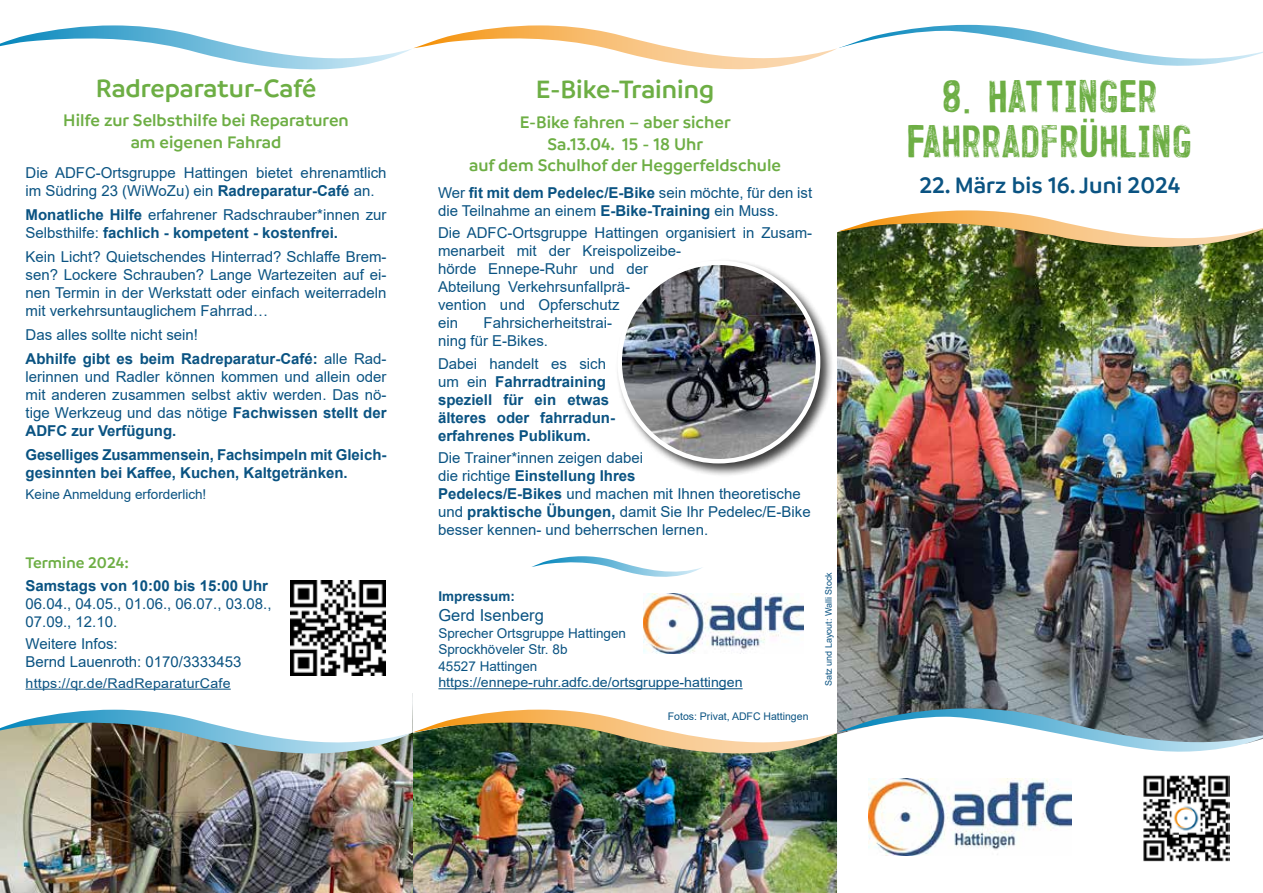
<style>
.page{position:relative;width:1263px;height:893px;background:#fff}
.page>*{position:absolute;margin:0;border:0;box-sizing:border-box;transform-origin:0 0}
.t1{font:37.5px/45px "Trincha";color:#6dae44;text-align:center}
.t2{font:600 27px "Branding";color:#6dae44}
.t3{font:600 24px "Branding";color:#0a5382}
.t4{font:600 18px/21.6px "Branding";color:#6dae44;text-align:center}
.t5{font:16.5px "Arial";color:#0a5382}
.t6{font:600 16.5px "Branding";color:#6dae44}
.t7{font:15px/18px "Arial";color:#0a5382}
.t8{font:700 15px/18px "Arial";color:#0a5382}
.t9{font:13.5px/16.5px "Arial";color:#0a5382}
.t10{font:13.5px "Arial";letter-spacing:.02em;color:#0a5382;scale:1.05 1}
.t11{font:700 13.5px "Arial";color:#0a5382}
.t12{font:10.5px "Arial";color:#0a5382}
.t13{font:9px "Arial";color:#0a5382}
.s1{font-weight:700}
.s2{font-weight:400}
</style>
<div class="page">
<img style="left:412px;top:765px;width:425px;height:128px">
<img style="left:0;top:765px;width:412px;height:128px">
<svg style="left:25px;top:580px;width:388px;height:128px"></svg>
<svg style="left:0;top:25px;width:1033px;height:45px"></svg>
<img style="left:837px;top:245px;width:426px;height:463px">
<img style="left:0;top:708px;width:1263px;height:57px">
<svg style="left:837px;top:717px;width:426px;height:145px"></svg>
<img style="left:869px;top:779px;width:202px;height:76px">
<svg style="left:837px;top:31px;width:426px;height:214px"></svg>
<img style="left:838px;top:210px;width:425px;height:44px">
<hr style="left:438px;top:688px;width:305px;height:1px;background:#0a5382">
<img style="left:644px;top:593px;width:159px;height:60px">
<hr style="left:26px;top:689px;width:205px;height:1px;background:#0a5382">
<img style="left:291px;top:581px;width:95px;height:95px">
<div style="left:615px;top:258px;width:219px;height:219px;background:#000;opacity:.75"></div>
<img style="left:620px;top:263px;width:198px;height:198px;border-radius:99px">
<div style="left:617px;top:260px;width:203px;height:203px;border:4px solid #fff;border-radius:50%"></div>
<svg style="left:531px;top:556px;width:171px;height:21px"></svg>
<img style="left:1142px;top:774px;width:87px;height:87px">
<h2 class="t2" style="left:96px;top:73px;width:222px">Radreparatur-Café</h2>
<h1 class="t1" style="left:907px;top:70px;width:286px">8. HATTINGER<br>FAHRRADFRÜHLING</h1>
<h2 class="t2" style="left:536px;top:75px;width:180px">E-Bike-Training</h2>
<p class="t4" style="left:469px;top:112px;width:313px">E-Bike fahren – aber sicher<br>Sa.13.04. 15 - 18 Uhr<br>auf dem Schulhof der Heggerfeldschule</p>
<p class="t7" style="left:438px;top:184px;width:376px">Wer <span class="s1">fit mit dem Pedelec/E-Bike</span> sein möchte, für den ist die Teilnahme an einem <span class="s1">E-Bike-Training</span> ein Muss.</p>
<p class="t7" style="left:438px;top:224px;width:376px">Die ADFC-Ortsgruppe Hattingen organisiert in Zusam&shy;menarbeit mit der Kreispolizeibe-<br>hörde Ennepe-Ruhr und der<br>Abteilung Verkehrsunfallprä-<br>vention und Opferschutz<br>ein</p>
<p class="t4" style="left:63px;top:109px;width:287px">Hilfe zur Selbsthilfe bei Reparaturen am eigenen Fahrad</p>
<p class="t7" style="left:26px;top:164px;width:362px">Die ADFC-Ortsgruppe Hattingen bietet ehrenamtlich im Südring 23 (WiWoZu) ein <span class="s1">Radreparatur-Café</span> an.</p>
<p class="t8" style="left:26px;top:206px;width:362px">Monatliche Hilfe <span class="s2">erfahrener Radschrauber*innen zur<br>Selbsthilfe:</span> fachlich - kompetent - kostenfrei.</p>
<p class="t7" style="left:26px;top:248px;width:362px;text-align:justify">Kein Licht? Quietschendes Hinterrad? Schlaffe Brem&shy;sen? Lockere Schrauben? Lange Wartezeiten auf ei&shy;nen Termin in der Werkstatt oder einfach weiterradeln mit verkehrsuntauglichem Fahrrad…</p>
<p class="t8" style="left:26px;top:323px;width:362px;line-height:24px"><span class="s2">Das alles sollte nicht sein!<br></span>Abhilfe gibt es beim Radreparatur-Café: <span class="s2">alle Rad-</span></p>
<p class="t7" style="left:26px;top:368px;width:362px;text-align:justify">lerinnen und Radler können kommen und allein oder mit anderen zusammen selbst aktiv werden. Das nö&shy;tige Werkzeug und das nötige <span class="s1">Fachwissen stellt der ADFC zur Verfügung.</span></p>
<p class="t8" style="left:26px;top:446px;width:362px">Geselliges Zusammensein, Fachsimpeln mit Gleich&shy;gesinnten bei Kaffee, Kuchen, Kaltgetränken.</p>
<p class="t9" style="left:26px;top:485px;width:182px">Keine Anmeldung erforderlich!</p>
<h3 class="t3" style="left:919px;top:172px;width:262px">22. März bis 16. Juni 2024</h3>
<p class="t7" style="left:438px;top:314px;width:175px;text-indent:46px">Fahrsicherheitstrai&shy;ning für E-Bikes.</p>
<p class="t8" style="left:438px;top:354px;width:178px"><span class="s2">Dabei handelt es sich um ein</span> Fahrradtraining speziell für ein etwas älteres oder fahrradun&shy;erfahrenes Publikum.</p>
<p class="t7" style="left:438px;top:448px;width:374px">Die Trainer*innen zeigen dabei<br>die richtige <span class="s1">Einstellung Ihres<br>Pedelecs/E-Bikes</span> und machen mit Ihnen theoretische und <span class="s1">praktische Übungen,</span> damit Sie Ihr Pedelec/E-Bike besser kennen- und beherrschen lernen.</p>
<p class="t6" style="left:26px;top:554px;width:105px">Termine 2024:</p>
<p class="t8" style="left:26px;top:577px;width:244px">Samstags von 10:00 bis 15:00 Uhr</p>
<p class="t7" style="left:26px;top:594px;width:248px">06.04., 04.05., 01.06., 06.07., 03.08.,<br>07.09., 12.10.</p>
<p class="t7" style="left:26px;top:635px;width:217px">Weitere Infos:<br>Bernd Lauenroth: 0170/3333453</p>
<p class="t10" style="left:26px;top:674px;width:197px">https://qr.de/RadReparaturCafe</p>
<p class="t11" style="left:438px;top:586px;width:78px">Impressum:</p>
<p class="t5" style="left:438px;top:604px;width:107px">Gerd Isenberg</p>
<p class="t9" style="left:438px;top:625px;width:306px">Sprecher Ortsgruppe Hattingen<br>Sprockhöveler Str. 8b<br>45527 Hattingen https://ennepe-ruhr.adfc.de/ortsgruppe-hattingen</p>
<p class="t12" style="left:668px;top:709px;width:142px">Fotos: Privat, ADFC Hattingen</p>
<p class="t13" style="left:822px;top:686px;width:116px;rotate:-90deg">Satz und Layout: Walli Stock</p>
</div>
